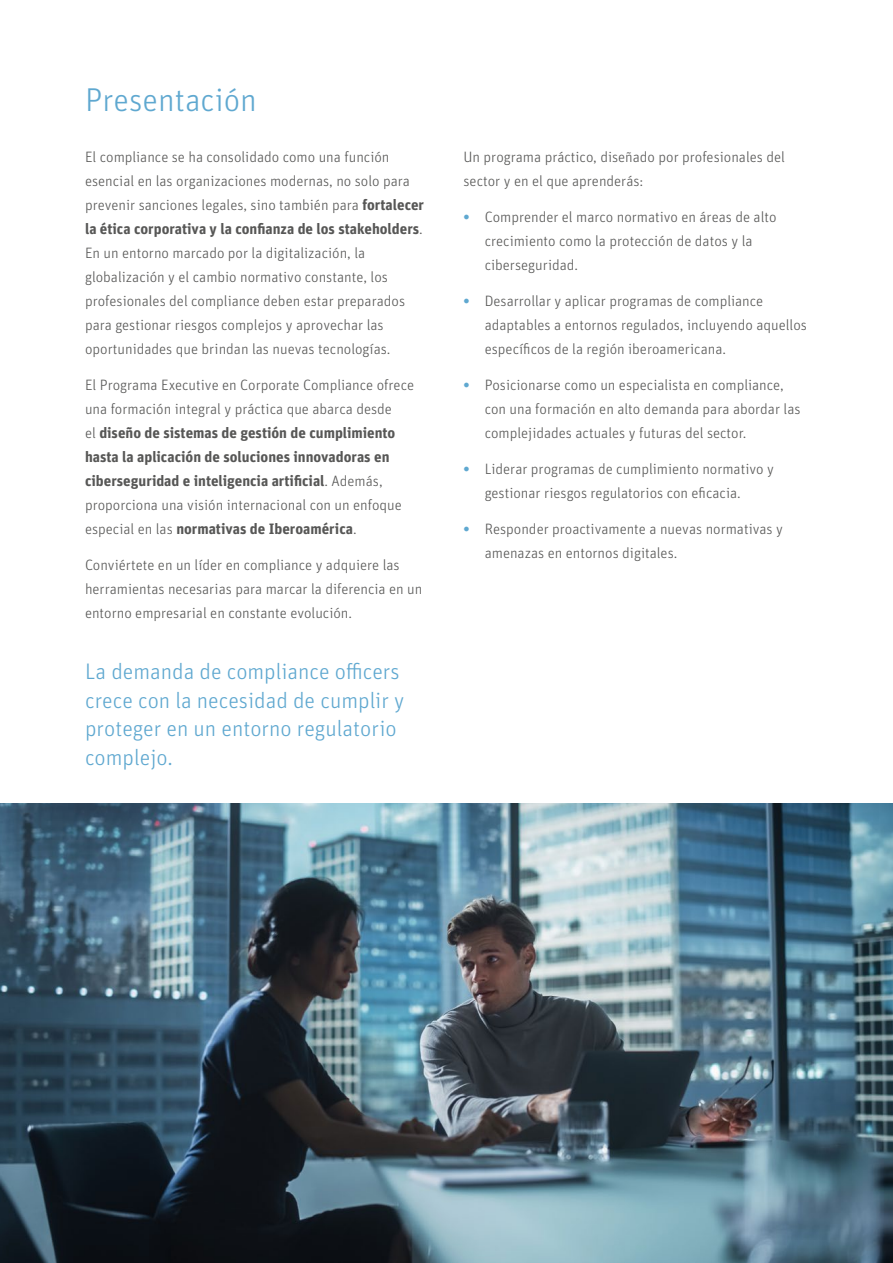
<style>
.page{position:relative;width:893px;height:1263px;background:#fff}
.page>*{position:absolute;margin:0;border:0;box-sizing:border-box;transform-origin:0 0}
.t1{font:300 33px "Unit OT";color:#5fa8d0}
.t2{font:300 22.5px/28.5px "Unit OT";color:#5fa8d0}
.t3{font:300 15px/24px "Unit OT";color:#575756}
.s1{font-weight:700}
.s2{font-weight:700;color:#5fa8d0}
</style>
<div class="page">
<img style="left:0;top:804px;width:893px;height:459px">
<h1 class="t1" style="left:85px;top:80px;width:173px">Presentación</h1>
<p class="t3" style="left:85px;top:145px;width:341px">El compliance se ha consolidado como una función esencial en las organizaciones modernas, no solo para prevenir sanciones legales, sino también para <span class="s1">fortalecer la ética corporativa y la confianza de los stakeholders</span>.<br>En un entorno marcado por la digitalización, la globalización y el cambio normativo constante, los profesionales del compliance deben estar preparados para gestionar riesgos complejos y aprovechar las oportunidades que brindan las nuevas tecnologías.</p>
<p class="t3" style="left:85px;top:373px;width:331px">El Programa Executive en Corporate Compliance ofrece una formación integral y práctica que abarca desde<br>el <span class="s1">diseño de sistemas de gestión de cumplimiento hasta la aplicación de soluciones innovadoras en ciberseguridad e inteligencia artificial</span>. Además, proporciona una visión internacional con un enfoque especial en las <span class="s1">normativas de Iberoamérica</span>.</p>
<p class="t3" style="left:85px;top:553px;width:339px">Conviértete en un líder en compliance y adquiere las herramientas necesarias para marcar la diferencia en un entorno empresarial en constante evolución.</p>
<h2 class="t2" style="left:85px;top:657px;width:321px">La demanda de compliance officers crece con la necesidad de cumplir y proteger en un entorno regulatorio complejo.</h2>
<p class="t3" style="left:463px;top:145px;width:323px">Un programa práctico, diseñado por profesionales del sector y en el que aprenderás:</p>
<p class="t3" style="left:485px;top:205px;width:293px;text-indent:-21px"><span class="s2">•</span> Comprender el marco normativo en áreas de alto crecimiento como la protección de datos y la ciberseguridad.</p>
<p class="t3" style="left:485px;top:289px;width:324px;text-indent:-21px"><span class="s2">•</span> Desarrollar y aplicar programas de compliance adaptables a entornos regulados, incluyendo aquellos específicos de la región iberoamericana.</p>
<p class="t3" style="left:485px;top:373px;width:317px;text-indent:-21px"><span class="s2">•</span> Posicionarse como un especialista en compliance, con una formación en alto demanda para abordar las complejidades actuales y futuras del sector.</p>
<p class="t3" style="left:485px;top:457px;width:291px;text-indent:-21px"><span class="s2">•</span> Liderar programas de cumplimiento normativo y gestionar riesgos regulatorios con eficacia.</p>
<p class="t3" style="left:485px;top:517px;width:300px;text-indent:-21px"><span class="s2">•</span> Responder proactivamente a nuevas normativas y amenazas en entornos digitales.</p>
</div>
